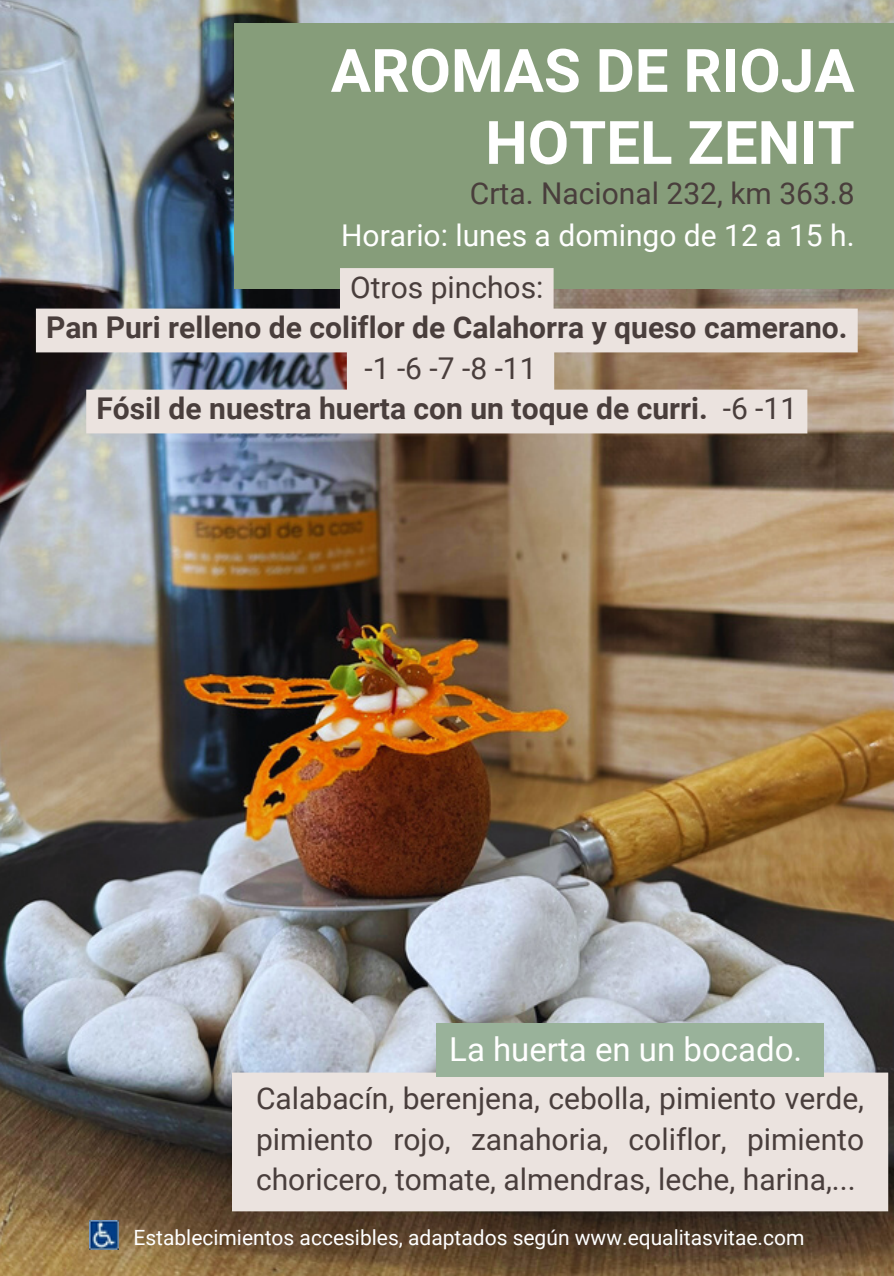
<style>
.page{position:relative;width:894px;height:1276px;background:#fff}
.page>*{position:absolute;margin:0;border:0;box-sizing:border-box;transform-origin:0 0}
.t1{font:700 60px/72px "Roboto";color:#fff;text-align:right}
.t2{font:33px "Roboto";color:#fff}
.t3{font:30px/40.5px "Roboto";color:#493e3c;text-align:justify}
.t4{font:700 30px/40.5px "Roboto";color:#493e3c;text-align:center}
.t5{font:30px "Roboto";color:#fff}
.t6{font:21px "Roboto";color:#fff}
.s1{font-weight:400}
</style>
<div class="page">
<img style="left:0;top:0;width:893px;height:1276px">
<div style="left:235px;top:23px;width:658px;height:266px;background:#869d7a"></div>
<div style="left:232px;top:1072px;width:655px;height:139px;background:#ebe3df"></div>
<div style="left:436px;top:1023px;width:387px;height:54px;background:#99b29a"></div>
<svg style="left:36px;top:268px;width:821px;height:165px;background:#beb8b3"></svg>
<img style="left:89px;top:1220px;width:30px;height:29px">
<h1 class="t1" style="left:331px;top:35px;width:525px">AROMAS DE RIOJA<br>HOTEL ZENIT</h1>
<h2 class="t3" style="left:470px;top:173px;width:386px">Crta. Nacional 232, km 363.8</h2>
<h2 class="t5" style="left:341px;top:218px;width:515px">Horario: lunes a domingo de 12 a 15 h.</h2>
<h2 class="t4" style="left:46px;top:267px;width:802px"><span class="s1">Otros pinchos:<br></span>Pan Puri relleno de coliflor de Calahorra y queso camerano. <span class="s1">-1 -6 -7 -8 -11<br></span>Fósil de nuestra huerta con un toque de curri. <span class="s1">-6 -11</span></h2>
<h2 class="t2" style="left:449px;top:1031px;width:354px">La huerta en un bocado.</h2>
<h2 class="t3" style="left:256px;top:1079px;width:609px">Calabacín, berenjena, cebolla, pimiento verde, pimiento rojo, zanahoria, coliflor, pimiento choricero, tomate, almendras, leche, harina,...</h2>
<p class="t6" style="left:133px;top:1226px;width:672px">Establecimientos accesibles, adaptados según www.equalitasvitae.com</p>
</div>
